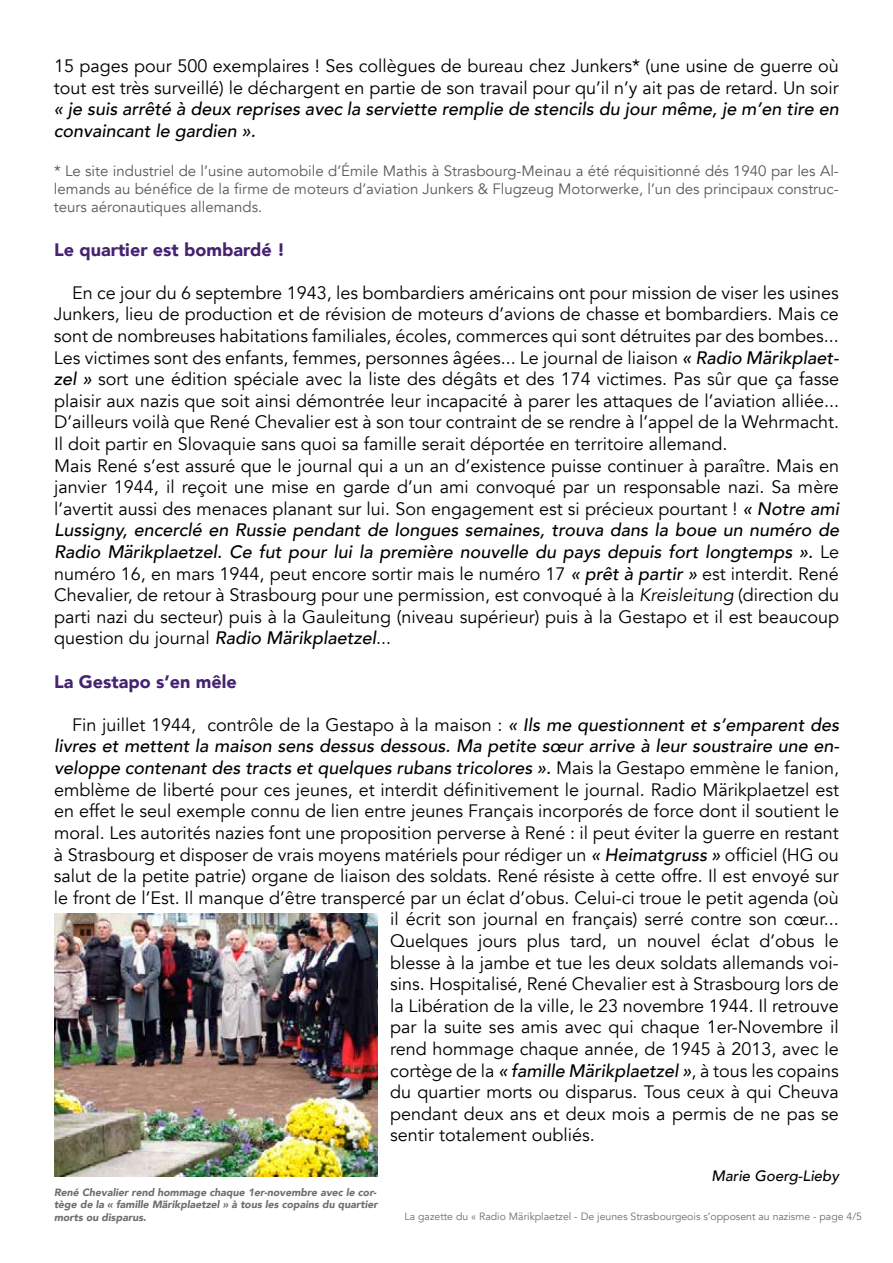
<style>
.page{position:relative;width:893px;height:1263px;background:#fff}
.page>*{position:absolute;margin:0;border:0;box-sizing:border-box;transform-origin:0 0}
.t1{font:18px/21.6px "Avenir";color:#000}
.t2{font:italic 500 18px/21.6px "Avenir";color:#000}
.t3{font:900 18px "Avenir";color:#452371}
.t4{font:15px/18px "Avenir";color:#58595b;text-align:justify}
.t5{font:italic 500 15px "Avenir";color:#000}
.t6{font:italic 900 10.5px/12.6px "Avenir";color:#6d6e71}
.t7{font:10.5px "Avenir";color:#6d6e71}
.s1{font-weight:500;font-style:italic}
.s2{font-style:italic}
.s3{font-weight:400;font-style:normal}
</style>
<div class="page">
<img style="left:54px;top:914px;width:323px;height:262px">
<p class="t1" style="left:54px;top:55px;width:786px">15 pages pour 500 exemplaires ! Ses collègues de bureau chez Junkers* (une usine de guerre où tout est très surveillé) le déchargent en partie de son travail pour qu’il n’y ait pas de retard. Un soir</p>
<p class="t2" style="left:54px;top:98px;width:786px">« je suis arrêté à deux reprises avec la serviette remplie de stencils du jour même, je m’en tire en convaincant le gardien ».</p>
<p class="t4" style="left:54px;top:163px;width:786px">* Le site industriel de l’usine automobile d’Émile Mathis à Strasbourg-Meinau a été réquisitionné dés 1940 par les Al&shy;lemands au bénéfice de la firme de moteurs d’aviation Junkers &amp; Flugzeug Motorwerke, l’un des principaux construc&shy;teurs aéronautiques allemands.</p>
<p class="t3" style="left:54px;top:234px;width:233px">Le quartier est bombardé !</p>
<p class="t1" style="left:54px;top:282px;width:787px;text-indent:18px">En ce jour du 6 septembre 1943, les bombardiers américains ont pour mission de viser les usines Junkers, lieu de production et de révision de moteurs d’avions de chasse et bombardiers. Mais ce sont de nombreuses habitations familiales, écoles, commerces qui sont détruites par des bombes...<br>Les victimes sont des enfants, femmes, personnes âgées... Le journal de liaison <span class="s1">« Radio Märikplaet&shy;zel »</span> sort une édition spéciale avec la liste des dégâts et des 174 victimes. Pas sûr que ça fasse plaisir aux nazis que soit ainsi démontrée leur incapacité à parer les attaques de l’aviation alliée...<br>D’ailleurs voilà que René Chevalier est à son tour contraint de se rendre à l’appel de la Wehrmacht.<br>Il doit partir en Slovaquie sans quoi sa famille serait déportée en territoire allemand.<br>Mais René s’est assuré que le journal qui a un an d’existence puisse continuer à paraître. Mais en janvier 1944, il reçoit une mise en garde d’un ami convoqué par un responsable nazi. Sa mère l’avertit aussi des menaces planant sur lui. Son engagement est si précieux pourtant ! <span class="s1">« Notre ami Lussigny, encerclé en Russie pendant de longues semaines, trouva dans la boue un numéro de Radio Märikplaetzel. Ce fut pour lui la première nouvelle du pays depuis fort longtemps ».</span> Le numéro 16, en mars 1944, peut encore sortir mais le numéro 17 <span class="s1">« prêt à partir »</span> est interdit. René Chevalier, de retour à Strasbourg pour une permission, est convoqué à la <span class="s2">Kreisleitung</span> (direction du parti nazi du secteur) puis à la Gauleitung (niveau supérieur) puis à la Gestapo et il est beaucoup question du journal <span class="s1">Radio Märikplaetzel</span>...</p>
<p class="t3" style="left:54px;top:666px;width:184px">La Gestapo s’en mêle</p>
<p class="t1" style="left:72px;top:714px;width:768px">Fin juillet 1944, contrôle de la Gestapo à la maison : <span class="s1">« Ils me questionnent et s’emparent des</span></p>
<p class="t2" style="left:54px;top:736px;width:786px">livres et mettent la maison sens dessus dessous. Ma petite sœur arrive à leur soustraire une en-</p>
<p class="t2" style="left:54px;top:757px;width:786px">veloppe contenant des tracts et quelques rubans tricolores ». <span class="s3">Mais la Gestapo emmène le fanion,</span></p>
<p class="t1" style="left:54px;top:779px;width:786px">emblème de liberté pour ces jeunes, et interdit définitivement le journal. Radio Märikplaetzel est</p>
<p class="t1" style="left:54px;top:801px;width:786px">en effet le seul exemple connu de lien entre jeunes Français incorporés de force dont il soutient le</p>
<p class="t1" style="left:54px;top:822px;width:786px">moral. Les autorités nazies font une proposition perverse à René : il peut éviter la guerre en restant</p>
<p class="t1" style="left:54px;top:844px;width:786px">à Strasbourg et disposer de vrais moyens matériels pour rédiger un <span class="s1">« Heimatgruss »</span> officiel (HG ou</p>
<p class="t1" style="left:54px;top:865px;width:786px">salut de la petite patrie) organe de liaison des soldats. René résiste à cette offre. Il est envoyé sur</p>
<p class="t1" style="left:54px;top:887px;width:786px">le front de l’Est. Il manque d’être transpercé par un éclat d’obus. Celui-ci troue le petit agenda (où</p>
<p class="t1" style="left:390px;top:909px;width:450px">il écrit son journal en français) serré contre son cœur...</p>
<p class="t1" style="left:390px;top:930px;width:450px">Quelques jours plus tard, un nouvel éclat d’obus le</p>
<p class="t1" style="left:390px;top:952px;width:450px">blesse à la jambe et tue les deux soldats allemands voi-</p>
<p class="t1" style="left:390px;top:973px;width:450px">sins. Hospitalisé, René Chevalier est à Strasbourg lors de</p>
<p class="t1" style="left:390px;top:995px;width:450px">la Libération de la ville, le 23 novembre 1944. Il retrouve</p>
<p class="t1" style="left:390px;top:1017px;width:450px">par la suite ses amis avec qui chaque 1er-Novembre il</p>
<p class="t1" style="left:390px;top:1038px;width:450px">rend hommage chaque année, de 1945 à 2013, avec le</p>
<p class="t1" style="left:390px;top:1060px;width:450px">cortège de la <span class="s1">« famille Märikplaetzel »</span>, à tous les copains</p>
<p class="t1" style="left:390px;top:1081px;width:450px">du quartier morts ou disparus. Tous ceux à qui Cheuva</p>
<p class="t1" style="left:390px;top:1103px;width:450px">pendant deux ans et deux mois a permis de ne pas se</p>
<p class="t1" style="left:390px;top:1125px;width:206px">sentir totalement oubliés.</p>
<p class="t5" style="left:711px;top:1167px;width:129px">Marie Goerg-Lieby</p>
<p class="t7" style="left:405px;top:1210px;width:459px">La gazette du « Radio Märikplaetzel - De jeunes Strasbourgeois s’opposent au nazisme - page 4/5</p>
<p class="t6" style="left:54px;top:1185px;width:325px">René Chevalier rend hommage chaque 1er-novembre avec le cor&shy;tège de la « famille Märikplaetzel » à tous les copains du quartier morts ou disparus.</p>
</div>
